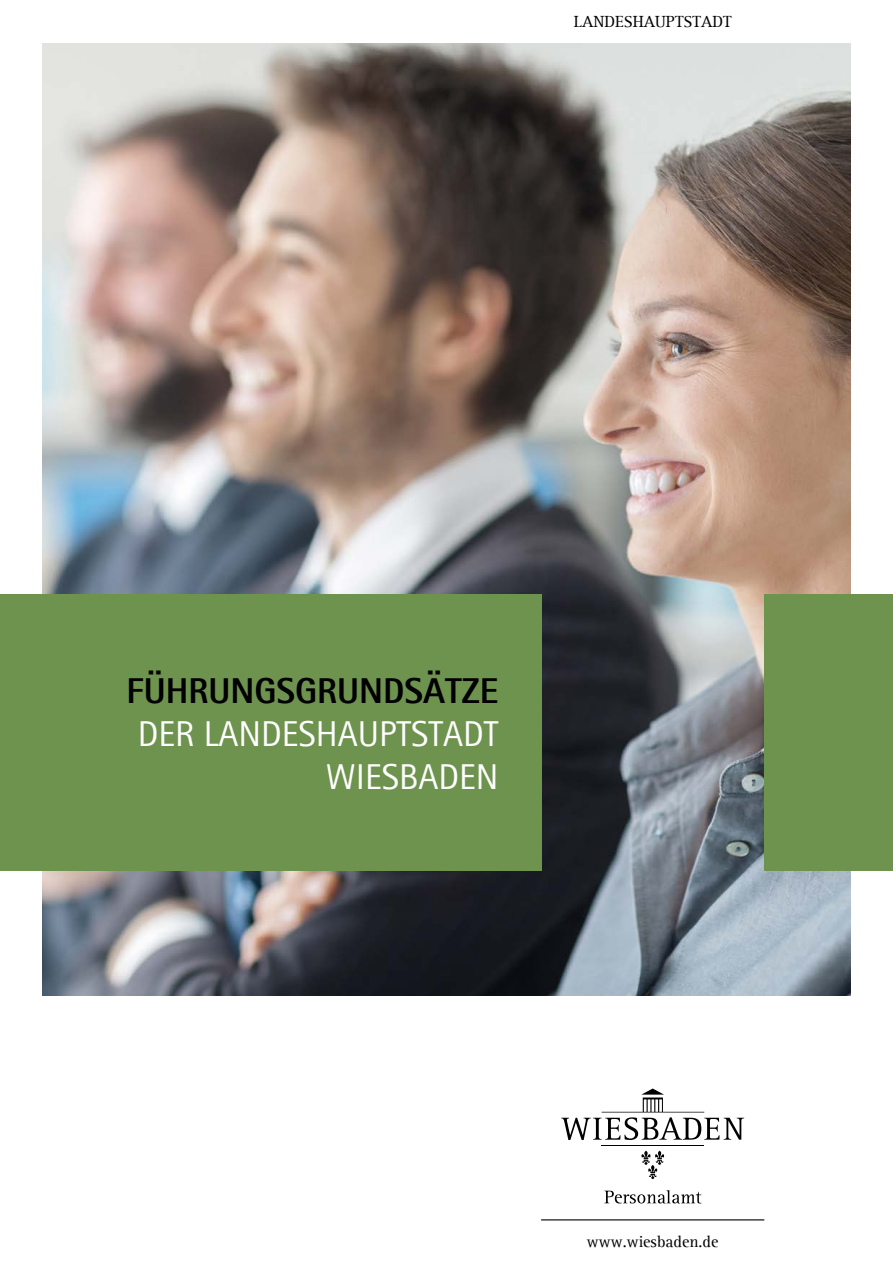
<style>
.page{position:relative;width:893px;height:1263px;background:#fff}
.page>*{position:absolute;margin:0;border:0;box-sizing:border-box;transform-origin:0 0}
.t1{font:36px/43.2px "Rotis Sans Serif";color:#fff;text-align:right}
.t2{font:800 36px "Rotis Sans Serif";color:#000}
.t3{font:16.5px "Rotis Serif";color:#000}
</style>
<div class="page">
<hr style="left:541px;top:1219px;width:223px;height:1px;background:#000">
<img style="left:43px;top:44px;width:807px;height:951px">
<div style="left:764px;top:594px;width:129px;height:277px;background:#6e934e"></div>
<div style="left:0;top:594px;width:541px;height:277px;background:#6e934e"></div>
<hr style="left:602px;top:1145px;width:102px;height:1px;background:#000">
<svg style="left:561px;top:1088px;width:183px;height:52px"></svg>
<svg style="left:641px;top:1151px;width:24px;height:28px"></svg>
<svg style="left:604px;top:1190px;width:97px;height:13px"></svg>
<p class="t3" style="left:574px;top:15px;width:159px">LANDESHAUPTSTADT</p>
<h1 class="t2" style="left:126px;top:675px;width:374px">FÜHRUNGSGRUNDSÄTZE</h1>
<h1 class="t1" style="left:138px;top:715px;width:362px">DER LANDESHAUPTSTADT<br>WIESBADEN</h1>
<p class="t3" style="left:587px;top:1235px;width:133px">www.wiesbaden.de</p>
</div>
